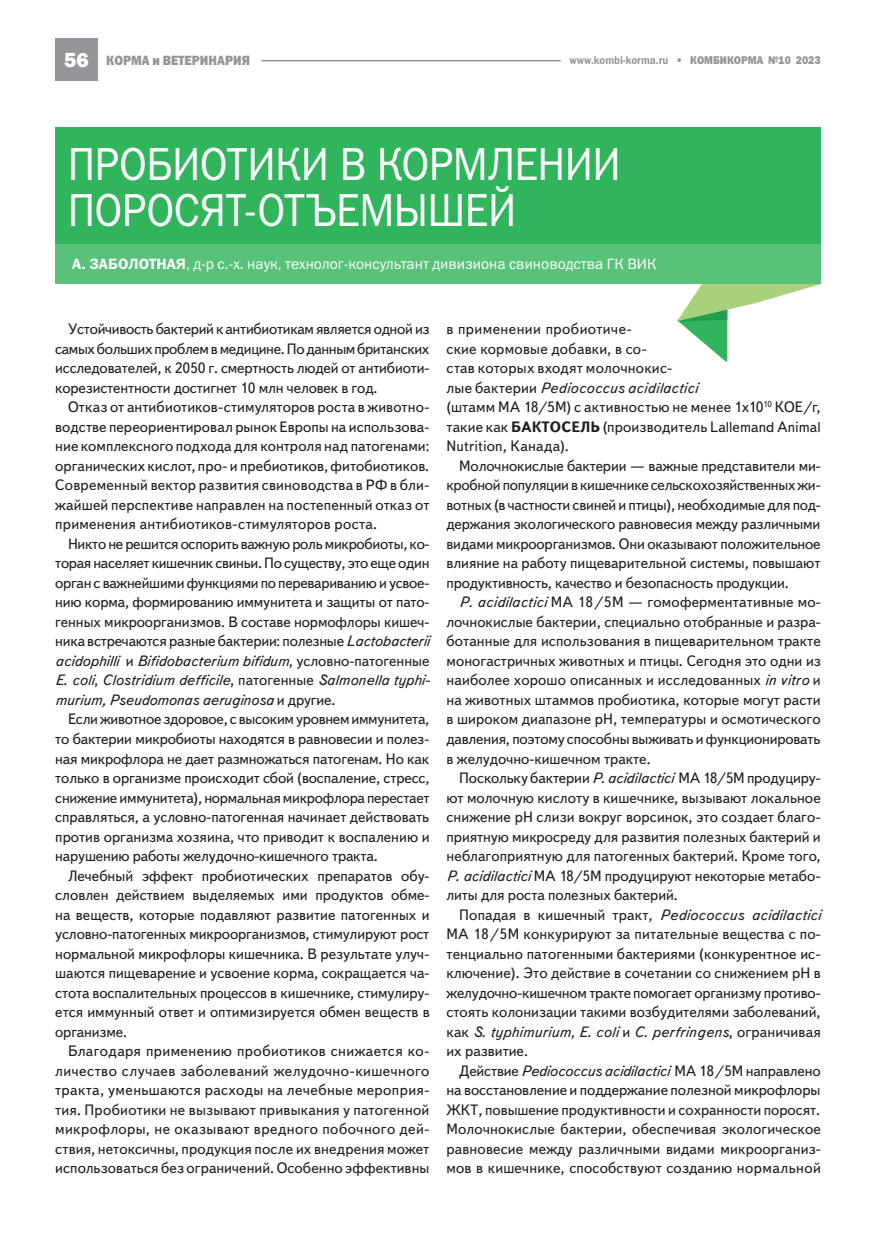
<style>
.page{position:relative;width:893px;height:1234px;background:#fff}
.page>*{position:absolute;margin:0;border:0;box-sizing:border-box;transform-origin:0 0}
.Zagolovok{font:46.5px "Franklin Gothic Book C";letter-spacing:-.015em;color:#fff;scale:.9 1}
.t1{font:800 21px "Franklin Gothic";color:#fff}
.Osnovnoy_text-10-13{font:15px/19.5px "Text Book C";color:#231f20;text-align:justify}
.Osnovnoy_text-10-13-2{font:italic 15px/19.5px "Text Book C";color:#231f20}
.Autor{font:15px "Franklin Gothic Book C";color:#fff}
.Zagolovok-2{font:13.5px "Franklin Gothic Heavy C";color:#939598;scale:.9 1}
.Zagolovok-3{font:11.25px "Franklin Gothic Demi C";color:#939598;scale:.9 1}
.Zagolovok-4{font:11.25px "Franklin Gothic Heavy C";color:#939598;scale:.9 1}
.s1{font-family:"Franklin Gothic Heavy C"}
.s2{font-family:"Franklin Gothic Demi C"}
.s3{font-family:"Text"}
.s4{font-style:italic}
.s5{font-style:normal}
.s6{font-weight:700}
</style>
<div class="page">
<div style="left:55px;top:39px;width:43px;height:42px;background:#939598"></div>
<hr style="left:261px;top:60px;width:300px;height:1px;background:#939598">
<img style="left:678px;top:321px;width:49px;height:40px">
<img style="left:677px;top:284px;width:144px;height:37px">
<div style="left:55px;top:128px;width:766px;height:116px;background:#30b45c"></div>
<div style="left:54px;top:244px;width:767px;height:40px;background:#58c27b"></div>
<p class="t1" style="left:64px;top:46px;width:26px">56</p>
<p class="Zagolovok-2" style="left:106px;top:53px;width:161px">корма и ВЕТЕРИНАРИЯ</p>
<p class="Zagolovok-3" style="left:569px;top:54px;width:144px">www.kombi-korma.ru <span class="s1">• КОМ</span></p>
<p class="Zagolovok-4" style="left:713px;top:54px;width:25px">БИКОРМА</p>
<p class="Zagolovok-4" style="left:768px;top:54px;width:60px">№10 2023</p>
<p class="Zagolovok" style="left:68px;top:138px;width:616px">ПРОБИОТИКИ В КОРМЛЕНИИ</p>
<p class="Zagolovok" style="left:68px;top:184px;width:500px">ПОРОСЯТ-ОТЪЕМЫШЕЙ</p>
<p class="Autor" style="left:72px;top:255px;width:586px"><span class="s2">А. ЗАБОЛОТНАЯ</span>, д-р с.-х. наук, технолог-консультант дивизиона свиноводства ГК ВИК</p>
<p class="Osnovnoy_text-10-13" style="left:55px;top:319px;width:376px;text-indent:13px">Устойчивость бактерий к антибиотикам является одной из самых больших проблем в медицине. По данным британских исследователей, к 2050 г. смертность людей от антибиоти&shy;корезистентности достигнет 10 млн человек в год.</p>
<p class="Osnovnoy_text-10-13" style="left:55px;top:397px;width:376px;text-indent:13px">Отказ от антибиотиков<span class="s3">-</span>стимуляторов роста в животно&shy;водстве переориентировал рынок Европы на использова&shy;ние комплексного подхода для контроля над патогенами: органических кислот, про- и пребиотиков, фитобиотиков.<br>Современный вектор развития свиноводства в РФ в бли&shy;жайшей перспективе направлен на постепенный отказ от применения антибиотиков<span class="s3">-</span>стимуляторов роста.</p>
<p class="Osnovnoy_text-10-13" style="left:55px;top:534px;width:376px;text-indent:13px">Никто не решится оспорить важную роль микробиоты, ко&shy;торая населяет кишечник свиньи. По существу, это еще один орган с важнейшими функциями по перевариванию и усвое&shy;нию корма, формированию иммунитета и защиты от пато&shy;генных микроорганизмов. В составе нормофлоры кишеч&shy;ника встречаются разные бактерии: полезные <span class="s4">Lactobacterii acidophilli</span> и <span class="s4">Bifidobacterium bifidum</span>, условно-патогенные</p>
<p class="Osnovnoy_text-10-13-2" style="left:55px;top:670px;width:377px">E. coli<span class="s5">,</span> Clostridium defficile<span class="s5">, патогенные</span> Salmonella tуphi&shy;murium, Pseudomonas aeruginosa <span class="s5">и другие.</span></p>
<p class="Osnovnoy_text-10-13" style="left:55px;top:709px;width:376px;text-indent:13px">Если животное здоровое, с высоким уровнем иммунитета, то бактерии микробиоты находятся в равновесии и полез&shy;ная микрофлора не дает размножаться патогенам. Но как только в организме происходит сбой (воспаление, стресс, снижение иммунитета), нормальная микрофлора перестает справляться, а условно-патогенная начинает действовать против организма хозяина, что приводит к воспалению и нарушению работы желудочно-кишечного тракта.</p>
<p class="Osnovnoy_text-10-13" style="left:55px;top:865px;width:376px;text-indent:13px">Лечебный эффект пробиотических препаратов обу&shy;словлен действием выделяемых ими продуктов обме&shy;на веществ, которые подавляют развитие патогенных и условно-патогенных микроорганизмов, стимулируют рост нормальной микрофлоры кишечника. В результате улуч&shy;шаются пищеварение и усвоение корма, сокращается ча&shy;стота воспалительных процессов в кишечнике, стимулиру&shy;ется иммунный ответ и оптимизируется обмен веществ в организме.</p>
<p class="Osnovnoy_text-10-13" style="left:55px;top:1041px;width:376px;text-indent:13px">Благодаря применению пробиотиков снижается ко&shy;личество случаев заболеваний желудочно-кишечного тракта, уменьшаются расходы на лечебные мероприя&shy;тия. Пробиотики не вызывают привыкания у патогенной микрофлоры, не оказывают вредного побочного дей&shy;ствия, нетоксичны, продукция после их внедрения может использоваться без ограничений. Особенно эффективны</p>
<p class="Osnovnoy_text-10-13" style="left:446px;top:319px;width:376px;text-align:left">в применении пробиотиче-<br>ские кормовые добавки, в со-<br>став которых входят молочнокис-<br>лые бактерии <span class="s4">Pediococcus acidilactici<br></span>(штамм MA 18/5M) с активностью не менее 1х10<sup>10</sup> КОЕ/г, такие как <span class="s6">Бактосель</span> (производитель Lallemand Animal Nutrition, Канада).</p>
<p class="Osnovnoy_text-10-13" style="left:446px;top:456px;width:376px;text-indent:13px">Молочнокислые бактерии — важные представители ми&shy;кробной популяции в кишечнике сельскохозяйственных жи&shy;вотных (в частности свиней и птицы), необходимые для под&shy;держания экологического равновесия между различными видами микроорганизмов. Они оказывают положительное влияние на работу пищеварительной системы, повышают продуктивность, качество и безопасность продукции.</p>
<p class="Osnovnoy_text-10-13" style="left:446px;top:592px;width:376px;text-indent:13px"><span class="s4">P. acidilactici</span> MA 18/5M — гомоферментативные мо&shy;лочнокислые бактерии, специально отобранные и разра&shy;ботанные для использования в пищеварительном тракте моногастричных животных и птицы. Сегодня это одни из наиболее хорошо описанных и исследованных <span class="s4">in vitro</span> и на животных штаммов пробиотика, которые могут расти в широком диапазоне рН, температуры и осмотического давления, поэтому способны выживать и функционировать в желудочно-кишечном тракте.</p>
<p class="Osnovnoy_text-10-13" style="left:446px;top:768px;width:376px;text-indent:13px">Поскольку бактерии <span class="s4">P. acidilactici</span> MA 18/5M продуциру&shy;ют молочную кислоту в кишечнике, вызывают локальное снижение pH слизи вокруг ворсинок, это создает благо&shy;приятную микросреду для развития полезных бактерий и неблагоприятную для патогенных бактерий. Кроме того,</p>
<p class="Osnovnoy_text-10-13" style="left:446px;top:865px;width:376px"><span class="s4">P. acidilactici</span> MA 18/5M продуцируют некоторые метабо&shy;литы для роста полезных бактерий.</p>
<p class="Osnovnoy_text-10-13" style="left:446px;top:904px;width:376px;text-indent:13px">Попадая в кишечный тракт, <span class="s4">Pediococcus acidilactici </span>MA 18/5M конкурируют за питательные вещества с по&shy;тенциально патогенными бактериями (конкурентное ис&shy;ключение). Это действие в сочетании со снижением рН в желудочно-кишечном тракте помогает организму противо&shy;стоять колонизации такими возбудителями заболеваний, как <span class="s4">S. typhimurium</span>, <span class="s4">E. coli</span> и <span class="s4">C. perfringens</span>, ограничивая их развитие.</p>
<p class="Osnovnoy_text-10-13" style="left:446px;top:1060px;width:376px;text-indent:13px">Действие <span class="s4">Pediococcus acidilactici</span> MA 18/5M направлено на восстановление и поддержание полезной микрофлоры ЖКТ, повышение продуктивности и сохранности поросят.<br>Молочнокислые бактерии, обеспечивая экологическое равновесие между различными видами микроорганиз&shy;мов в кишечнике, способствуют созданию нормальной</p>
</div>
